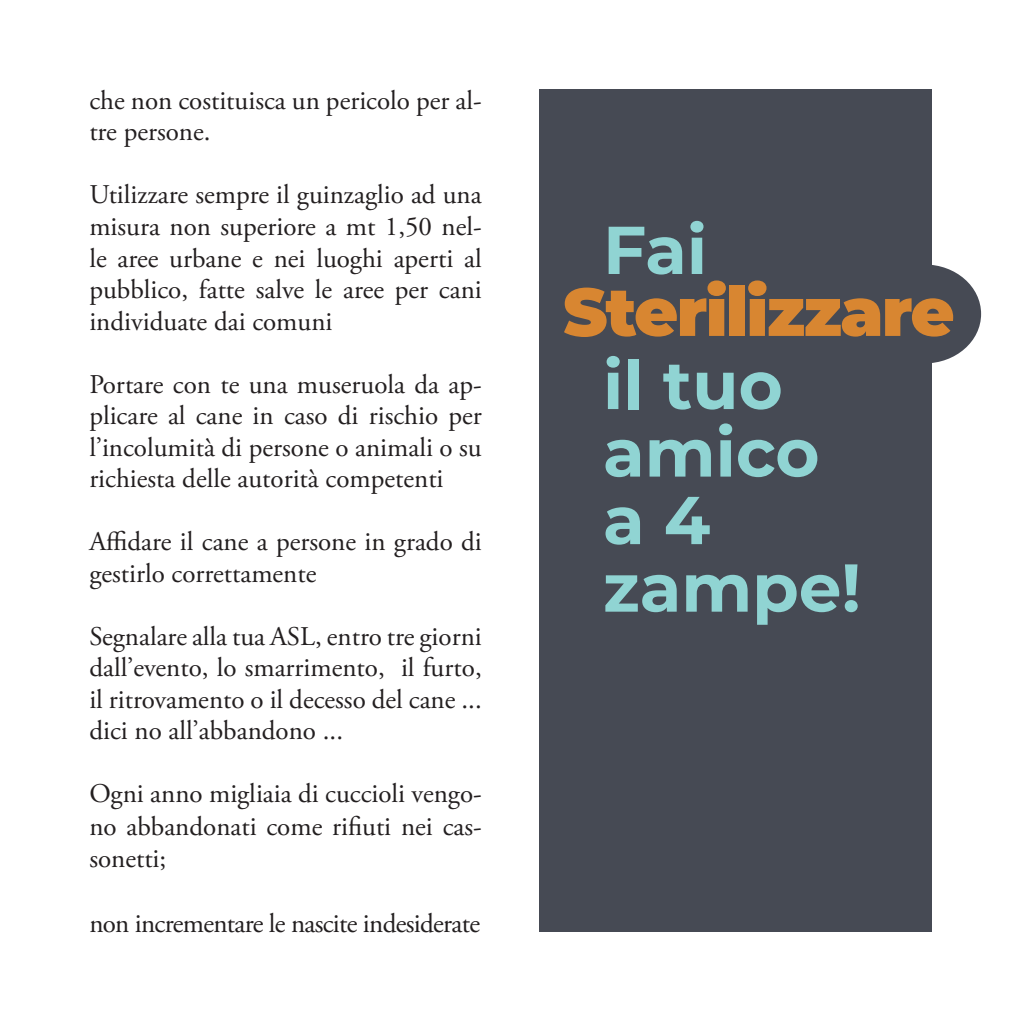
<style>
.page{position:relative;width:1021px;height:1021px;background:#fff}
.page>*{position:absolute;margin:0;border:0;box-sizing:border-box;transform-origin:0 0}
.t1{font:700 67.5px/67.5px "Montserrat";color:#90d4d3}
.t2{font:900 67.5px "Montserrat";letter-spacing:-.025em;color:#d88631}
.t3{font:27px/31.5px "Adobe Garamond Pro";color:#231f20;text-align:justify}
.t4{font:27px "Adobe Garamond Pro";letter-spacing:-.025em;color:#231f20}
</style>
<div class="page">
<div style="left:867px;top:264px;width:114px;height:99px;background:#464a54;border-radius:50%"></div>
<div style="left:539px;top:89px;width:392px;height:842px;background:#464a54"></div>
<p class="t3" style="left:89px;top:86px;width:394px">che non costituisca un pericolo per al&shy;tre persone.</p>
<p class="t3" style="left:89px;top:180px;width:394px">Utilizzare sempre il guinzaglio ad una misura non superiore a mt 1,50 nel&shy;le aree urbane e nei luoghi aperti al pubblico, fatte salve le aree per cani individuate dai comuni</p>
<p class="t3" style="left:89px;top:369px;width:394px">Portare con te una museruola da ap&shy;plicare al cane in caso di rischio per l’incolumità di persone o animali o su richiesta delle autorità competenti</p>
<p class="t3" style="left:89px;top:527px;width:394px">Affidare il cane a persone in grado di gestirlo correttamente</p>
<p class="t3" style="left:89px;top:621px;width:394px">Segnalare alla tua ASL, entro tre giorni dall’evento, lo smarrimento, il furto, il ritrovamento o il decesso del cane ... dici no all’abbandono ...</p>
<p class="t3" style="left:89px;top:778px;width:394px;line-height:32.4px">Ogni anno migliaia di cuccioli vengo&shy;no abbandonati come rifiuti nei cas&shy;sonetti;</p>
<p class="t4" style="left:89px;top:907px;width:392px">non incrementare le nascite indesiderate</p>
<h1 class="t1" style="left:603px;top:179px;width:181px;line-height:135px">Fai<br>il tuo</h1>
<h1 class="t1" style="left:603px;top:415px;width:259px">amico a 4 zampe!</h1>
<h1 class="t2" style="left:563px;top:261px;width:393px">Sterilizzare</h1>
</div>
